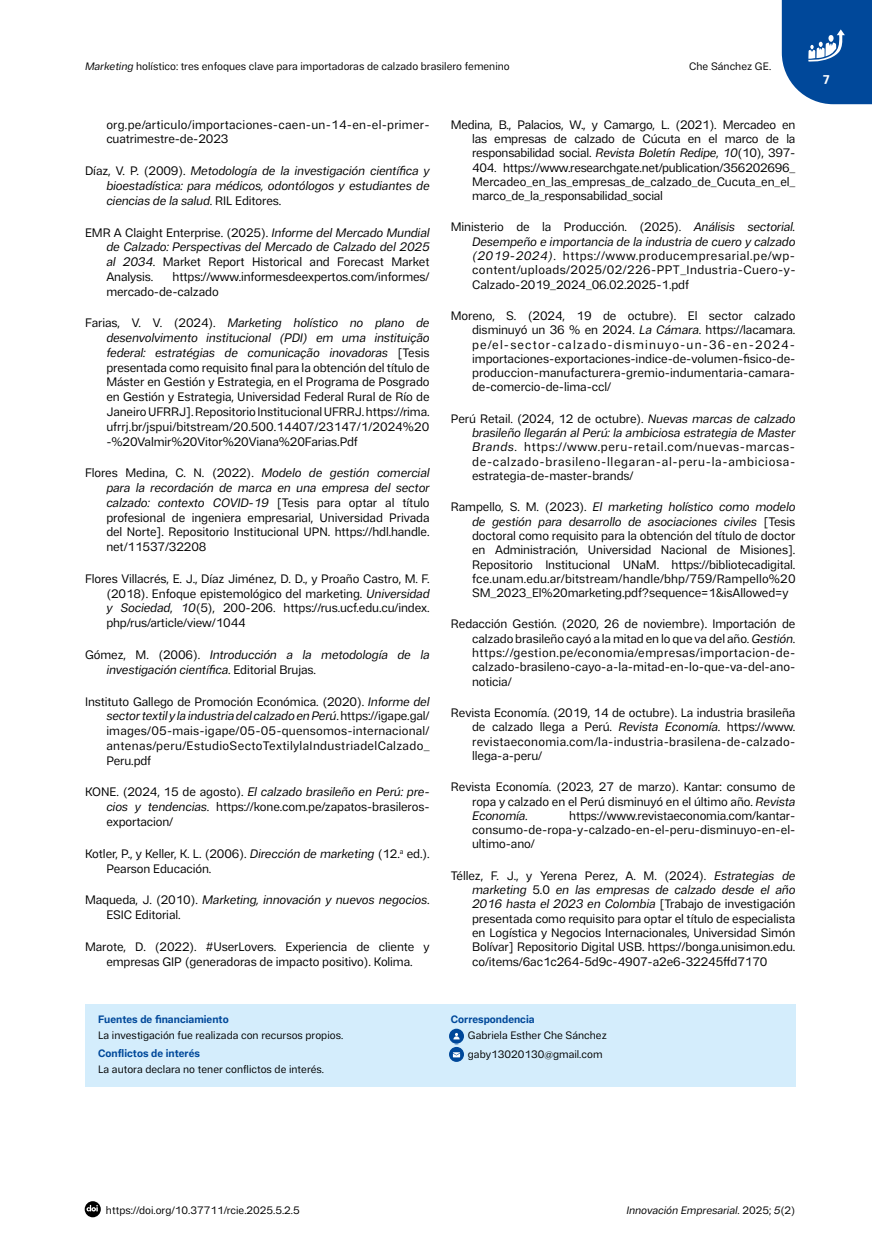
<style>
.page{position:relative;width:872px;height:1255px;background:#fff}
.page>*{position:absolute;margin:0;border:0;box-sizing:border-box;transform-origin:0 0}
.t1{font:700 13.5px "Breuer Text";color:#fff}
.t2{font:12px/14.2px "Cabrion";letter-spacing:-.01em;color:#000;text-align:justify}
.t3{font:italic 12px/14.7px "Cabrion";letter-spacing:-.01em;color:#000}
.t4{font:12px/14.7px "Cabrion";letter-spacing:.02em;color:#000}
.t5{font:10.5px/18.3px "Cabrion";color:#000}
.t6{font:700 10.5px "Cabrion";color:#00489a}
.t7{font:italic 10.5px "Cabrion";color:#000}
.s1{font-style:italic}
.s2{font-style:normal}
</style>
<div class="page">
<svg style="left:782px;top:0;width:90px;height:104px;background:#1a5ba4"></svg>
<svg style="left:85px;top:1201px;width:16px;height:16px"></svg>
<div style="left:85px;top:1004px;width:710px;height:82px;background:#d4edfc"></div>
<svg style="left:449px;top:1028px;width:15px;height:15px"></svg>
<svg style="left:453px;top:1032px;width:6px;height:7px"></svg>
<svg style="left:449px;top:1046px;width:15px;height:15px"></svg>
<svg style="left:453px;top:1052px;width:7px;height:5px"></svg>
<p class="t5" style="left:85px;top:57px;width:426px"><span class="s1">Marketing</span> holístico: tres enfoques clave para importadoras de calzado brasilero femenino</p>
<p class="t5" style="left:689px;top:57px;width:83px">Che Sánchez GE.</p>
<p class="t4" style="left:106px;top:117px;width:325px">org.pe/articulo/importaciones-caen-un-14-en-el-primer&shy;cuatrimestre-de-2023</p>
<p class="t3" style="left:106px;top:163px;width:325px;text-align:justify;text-indent:-21px"><span class="s2">Díaz, V. P. (2009).</span> Metodología de la investigación científica y bioestadística: para médicos, odontólogos y estudiantes de ciencias de la salud<span class="s2">. RIL Editores.</span></p>
<p class="t2" style="left:106px;top:225px;width:325px;line-height:14.7px;text-indent:-21px">EMR A Claight Enterprise. (2025). <span class="s1">Informe del Mercado Mundial de Calzado: Perspectivas del Mercado de Calzado del 2025 al 2034</span>. Market Report Historical and Forecast Market Analysis.</p>
<p class="t2" style="left:106px;top:269px;width:325px;line-height:14.7px;text-indent:66px">https://www.informesdeexpertos.com/informes/ mercado-de-calzado</p>
<p class="t2" style="left:106px;top:315px;width:325px;line-height:14.7px;text-indent:-21px">Farias, V. V. (2024). <span class="s1">Marketing holístico no plano de desenvolvimento institucional (PDI) em uma instituição federal: estratégias de comunicação inovadoras</span> [Tesis presentada como requisito final para la obtención del título de Máster en Gestión y Estrategia, en el Programa de Posgrado en Gestión y Estrategia, Universidad Federal Rural de Río de Janeiro UFRRJ]. Repositorio Institucional UFRRJ. https://rima. ufrrj.br/jspui/bitstream/20.500.14407/23147/1/2024%20 -%20Valmir%20Vitor%20Viana%20Farias.Pdf</p>
<p class="t2" style="left:106px;top:465px;width:325px;line-height:14.7px;text-indent:-21px">Flores Medina, C. N. (2022). <span class="s1">Modelo de gestión comercial para la recordación de marca en una empresa del sector calzado: contexto COVID-19</span> [Tesis para optar al título profesional de ingeniera empresarial, Universidad Privada del Norte]. Repositorio Institucional UPN. https://hdl.handle. net/11537/32208</p>
<p class="t2" style="left:106px;top:571px;width:325px;line-height:14.7px;text-indent:-21px">Flores Villacrés, E. J., Díaz Jiménez, D. D., y Proaño Castro, M. F. (2018). Enfoque epistemológico del marketing. <span class="s1">Universidad y Sociedad</span>, <span class="s1">10</span>(5), 200-206. https://rus.ucf.edu.cu/index. php/rus/article/view/1044</p>
<p class="t3" style="left:106px;top:647px;width:325px;text-indent:-21px"><span class="s2">Gómez, M. (2006).</span> Introducción a la metodología de la investigación científica<span class="s2">. Editorial Brujas.</span></p>
<p class="t2" style="left:106px;top:693px;width:325px;line-height:14.7px;text-indent:-21px">Instituto Gallego de Promoción Económica. (2020). <span class="s1">Informe del sector textil y la industria del calzado en Perú</span>. https://igape.gal/ images/05-mais-igape/05-05-quensomos-internacional/ antenas/peru/EstudioSectoTextilylaIndustriadelCalzado_ Peru.pdf</p>
<p class="t2" style="left:106px;top:784px;width:325px;line-height:14.7px;text-indent:-21px">KONE. (2024, 15 de agosto). <span class="s1">El calzado brasileño en Perú: pre&shy;cios y tendencias</span>. https://kone.com.pe/zapatos-brasileros&shy;exportacion/</p>
<p class="t2" style="left:106px;top:845px;width:325px;line-height:14.9px;text-indent:-21px">Kotler, P., y Keller, K. L. (2006). <span class="s1">Dirección de marketing</span> (12.<sup>a</sup> ed.).<br>Pearson Educación.</p>
<p class="t3" style="left:106px;top:892px;width:325px;text-indent:-21px"><span class="s2">Maqueda, J. (2010).</span> Marketing, innovación y nuevos negocios<span class="s2">.<br>ESIC Editorial.</span></p>
<p class="t2" style="left:85px;top:939px;width:346px;line-height:14.7px;text-align:center">Marote, D. (2022). #UserLovers. Experiencia de cliente y empresas GIP (generadoras de impacto positivo). Kolima.</p>
<p class="t6" style="left:98px;top:1012px;width:132px">Fuentes de financiamiento</p>
<p class="t5" style="left:98px;top:1026px;width:247px">La investigación fue realizada con recursos propios.</p>
<p class="t6" style="left:98px;top:1046px;width:103px">Conflictos de interés</p>
<p class="t5" style="left:98px;top:1060px;width:227px">La autora declara no tener conflictos de interés.</p>
<p class="t2" style="left:472px;top:117px;width:325px;text-indent:-21px">Medina, B., Palacios, W., y Camargo, L. (2021). Mercadeo en las empresas de calzado de Cúcuta en el marco de la responsabilidad social. <span class="s1">Revista Boletín Redipe</span>, <span class="s1">10</span>(10), 397- 404. https://www.researchgate.net/publication/356202696_ Mercadeo_en_las_empresas_de_calzado_de_Cucuta_en_el_ marco_de_la_responsabilidad_social</p>
<p class="t2" style="left:472px;top:220px;width:325px;text-indent:-21px">Ministerio de la Producción. (2025). <span class="s1">Análisis sectorial.<br>Desempeño e importancia de la industria de cuero y calzado (2019-2024)</span>. https://www.producempresarial.pe/wp&shy;content/uploads/2025/02/226-PPT_Industria-Cuero-y-Calzado-2019_2024_06.02.2025-1.pdf</p>
<p class="t2" style="left:472px;top:308px;width:325px;text-indent:-21px">Moreno, S. (2024, 19 de octubre). El sector calzado disminuyó un 36 % en 2024. <span class="s1">La Cámara</span>. https://lacamara. pe/el-sector-calzado-disminuyo-un-36-en-2024- importaciones-exportaciones-indice-de-volumen-fisico-de&shy;produccion-manufacturera-gremio-indumentaria-camara&shy;de-comercio-de-lima-ccl/</p>
<p class="t2" style="left:472px;top:411px;width:325px;text-indent:-21px">Perú Retail. (2024, 12 de octubre). <span class="s1">Nuevas marcas de calzado brasileño llegarán al Perú: la ambiciosa estrategia de Master Brands</span>. https://www.peru-retail.com/nuevas-marcas&shy;de-calzado-brasileno-llegaran-al-peru-la-ambiciosa&shy;estrategia-de-master-brands/</p>
<p class="t2" style="left:472px;top:499px;width:325px;text-indent:-21px">Rampello, S. M. (2023). <span class="s1">El marketing holístico como modelo de gestión para desarrollo de asociaciones civiles</span> [Tesis doctoral como requisito para la obtención del título de doctor en Administración, Universidad Nacional de Misiones].<br>Repositorio Institucional UNaM. https://bibliotecadigital. fce.unam.edu.ar/bitstream/handle/bhp/759/Rampello%20<br>SM_2023_El%20marketing.pdf?sequence=1&amp;isAllowed=y</p>
<p class="t2" style="left:472px;top:616px;width:325px;text-indent:-21px">Redacción Gestión. (2020, 26 de noviembre). Importación de calzado brasileño cayó a la mitad en lo que va del año. <span class="s1">Gestión</span>. https://gestion.pe/economia/empresas/importacion-de&shy;calzado-brasileno-cayo-a-la-mitad-en-lo-que-va-del-ano&shy;noticia/</p>
<p class="t2" style="left:472px;top:705px;width:325px;text-indent:-21px">Revista Economía. (2019, 14 de octubre). La industria brasileña de calzado llega a Perú. <span class="s1">Revista Economía</span>. https://www. revistaeconomia.com/la-industria-brasilena-de-calzado&shy;llega-a-peru/</p>
<p class="t2" style="left:472px;top:779px;width:325px;text-indent:-21px">Revista Economía. (2023, 27 de marzo). Kantar: consumo de ropa y calzado en el Perú disminuyó en el último año. <span class="s1">Revista Economía</span>.</p>
<p class="t2" style="left:472px;top:808px;width:325px;text-indent:97px">https://www.revistaeconomia.com/kantar&shy;consumo-de-ropa-y-calzado-en-el-peru-disminuyo-en-el&shy;ultimo-ano/</p>
<p class="t2" style="left:472px;top:868px;width:325px;text-indent:-21px">Téllez, F. J., y Yerena Perez, A. M. (2024). <span class="s1">Estrategias de marketing</span> 5.0 <span class="s1">en las empresas de calzado desde el año 2016 hasta el 2023 en Colombia</span> [Trabajo de investigación presentada como requisito para optar el título de especialista en Logística y Negocios Internacionales, Universidad Simón Bolívar] Repositorio Digital USB. https://bonga.unisimon.edu. co/items/6ac1c264-5d9c-4907-a2e6-32245ffd7170</p>
<p class="t6" style="left:451px;top:1012px;width:85px">Correspondencia</p>
<p class="t5" style="left:468px;top:1026px;width:140px">Gabriela Esther Che Sánchez gaby13020130@gmail.com</p>
<p class="t1" style="left:823px;top:72px;width:8px">7</p>
<p class="t5" style="left:106px;top:1200px;width:195px">https://doi.org/10.37711/rcie.2025.5.2.5</p>
<p class="t7" style="left:626px;top:1203px;width:171px">Innovación Empresarial<span class="s2">. 2025;</span> 5<span class="s2">(2)</span></p>
</div>
